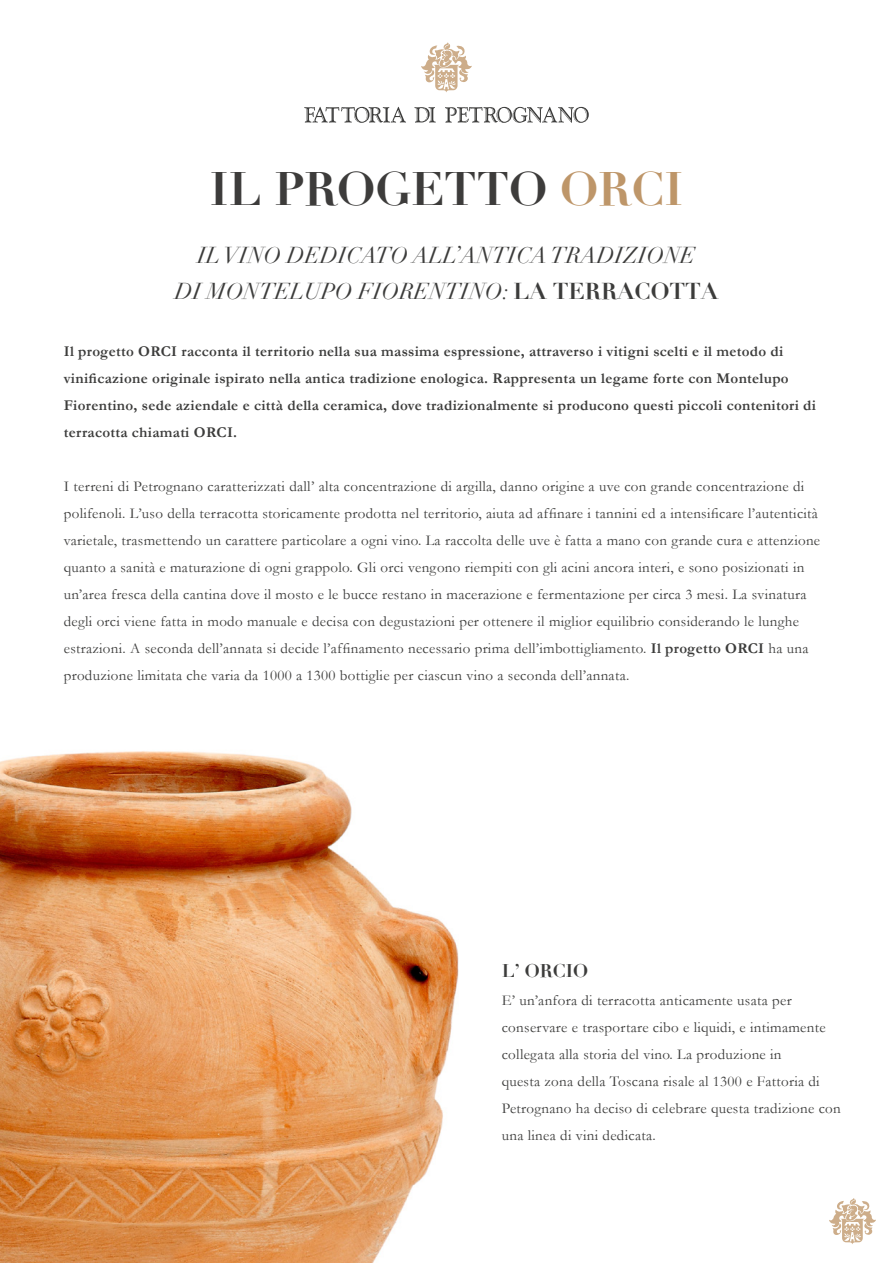
<style>
.page{position:relative;width:893px;height:1263px;background:#fff}
.page>*{position:absolute;margin:0;border:0;box-sizing:border-box;transform-origin:0 0}
.t1{font:700 45.9px "Didot";color:#3d3c3b}
.t2{font:italic 22.5px/36px "Didot";color:#3c3c3b;text-align:center}
.t3{font:700 18px "Didot";color:#3c3c3b}
.t4{font:15px/27px "Garamond";letter-spacing:.02em;color:#3c3c3b}
.t5{font:700 15px/27px "Garamond";letter-spacing:.02em;color:#3c3c3b}
.s1{color:#be9669}
.s2{font-weight:700;font-style:normal}
.s3{font-weight:700}
</style>
<div class="page">
<svg style="left:421px;top:43px;width:51px;height:49px"></svg>
<svg style="left:304px;top:107px;width:285px;height:16px"></svg>
<img style="left:0;top:751px;width:459px;height:512px">
<svg style="left:829px;top:1198px;width:47px;height:46px"></svg>
<h1 class="t1" style="left:210px;top:160px;width:475px">IL PROGETTO <span class="s1">ORCI</span></h1>
<h2 class="t2" style="left:175px;top:238px;width:545px">IL VINO DEDICATO ALL’ANTICA TRADIZIONE<br>DI MONTELUPO FIORENTINO: <span class="s2">LA TERRACOTTA</span></h2>
<p class="t5" style="left:64px;top:338px;width:754px">Il progetto ORCI racconta il territorio nella sua massima espressione, attraverso i vitigni scelti e il metodo di vinificazione originale ispirato nella antica tradizione enologica. Rappresenta un legame forte con Montelupo Fiorentino, sede aziendale e città della ceramica, dove tradizionalmente si producono questi piccoli contenitori di terracotta chiamati ORCI.</p>
<p class="t4" style="left:64px;top:473px;width:758px">I terreni di Petrognano caratterizzati dall’ alta concentrazione di argilla, danno origine a uve con grande concentrazione di polifenoli. L’uso della terracotta storicamente prodotta nel territorio, aiuta ad affinare i tannini ed a intensificare l’autenticità varietale, trasmettendo un carattere particolare a ogni vino. La raccolta delle uve è fatta a mano con grande cura e attenzione quanto a sanità e maturazione di ogni grappolo. Gli orci vengono riempiti con gli acini ancora interi, e sono posizionati in un’area fresca della cantina dove il mosto e le bucce restano in macerazione e fermentazione per circa 3 mesi. La svinatura degli orci viene fatta in modo manuale e decisa con degustazioni per ottenere il miglior equilibrio considerando le lunghe estrazioni. A seconda dell’annata si decide l’affinamento necessario prima dell’imbottigliamento. <span class="s3">Il progetto ORCI</span> ha una produzione limitata che varia da 1000 a 1300 bottiglie per ciascun vino a seconda dell’annata.</p>
<p class="t3" style="left:502px;top:959px;width:88px">L’ ORCIO</p>
<p class="t4" style="left:502px;top:986px;width:341px">E’ un’anfora di terracotta anticamente usata per conservare e trasportare cibo e liquidi, e intimamente collegata alla storia del vino. La produzione in<br>questa zona della Toscana risale al 1300 e Fattoria di Petrognano ha deciso di celebrare questa tradizione con una linea di vini dedicata.</p>
</div>
